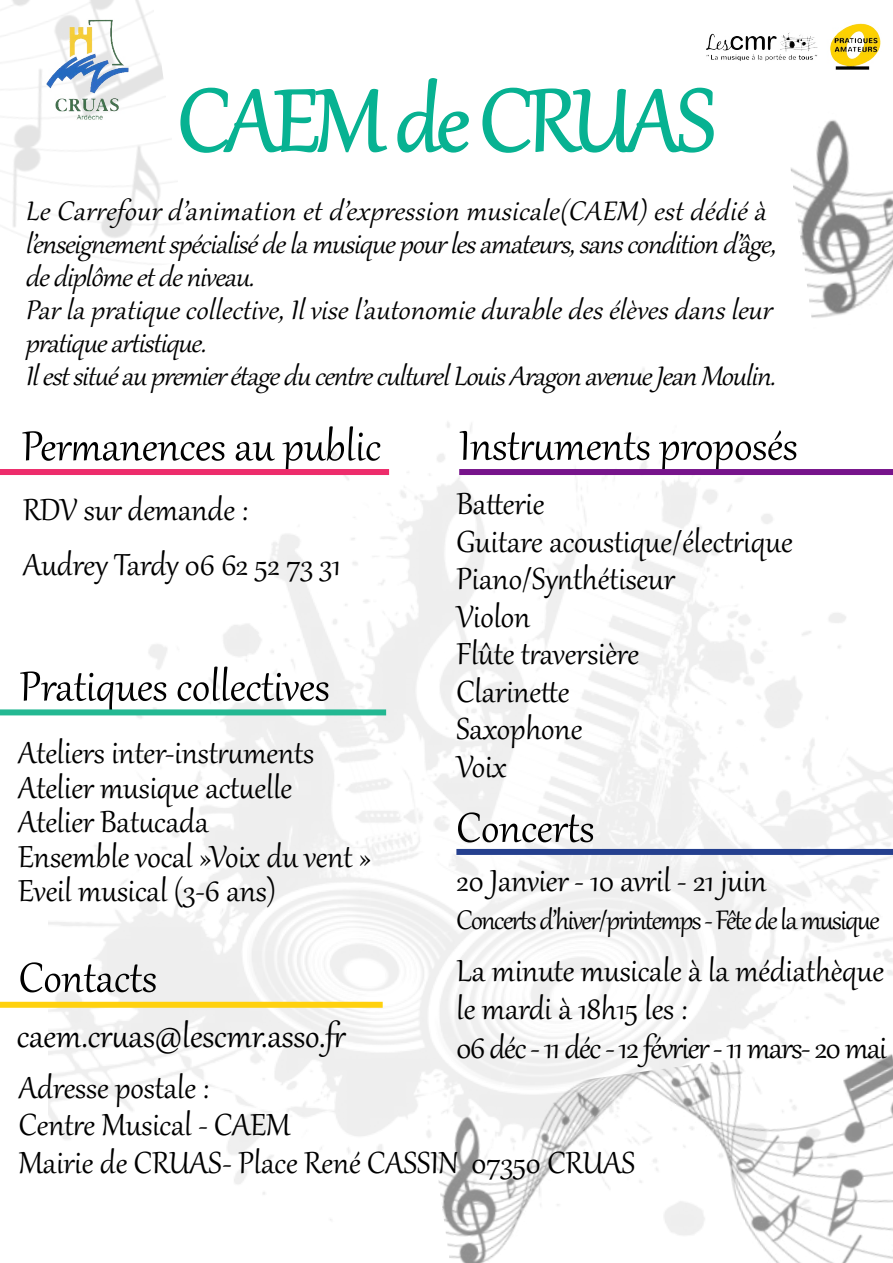
<style>
.page{position:relative;width:893px;height:1263px;background:#fff}
.page>*{position:absolute;margin:0;border:0;box-sizing:border-box;transform-origin:0 0}
.t1{font:108px "Gabriola";letter-spacing:-.04em;color:#07b292}
.t2{font:51px "Gabriola";color:#000}
.t3{font:40.5px "Gabriola";color:#000}
.t4{font:37.5px/37.5px "Gabriola";color:#000}
.t5{font:italic 33px/33px "Gabriola";color:#000}
.t6{font:33px "Gabriola";letter-spacing:-.04em;color:#000}
</style>
<div class="page">
<img style="left:1px;top:0;width:170px;height:263px">
<img style="left:775px;top:120px;width:118px;height:356px">
<img style="left:427px;top:1036px;width:466px;height:227px">
<svg style="left:180px;top:87px;width:208px;height:66px"></svg>
<svg style="left:397px;top:78px;width:72px;height:75px"></svg>
<svg style="left:482px;top:87px;width:232px;height:66px"></svg>
<img style="left:706px;top:23px;width:175px;height:47px">
<div style="left:0;top:469px;width:389px;height:6px;background:#ed2c6b"></div>
<div style="left:0;top:709px;width:386px;height:6px;background:#23b892"></div>
<div style="left:0;top:1002px;width:383px;height:6px;background:#ffd10e"></div>
<div style="left:456px;top:849px;width:437px;height:6px;background:#25408f"></div>
<div style="left:459px;top:469px;width:434px;height:6px;background:#77148b"></div>
<img style="left:18px;top:6px;width:143px;height:125px">
<h1 class="t1" style="left:178px;top:50px;width:539px">CAEM de CRUAS</h1>
<p class="t5" style="left:25px;top:192px;width:762px">LeCarrefourd’animationetd’expressionmusicale(CAEM)estdédiéà l’enseignementspécialisédelamusiquepourlesamateurs,sansconditiond’âge, dediplômeetdeniveau.<br>Parlapratiquecollective,Ilvisel’autonomiedurabledesélèvesdansleur pratiqueartistique.<br>IlestsituéaupremierétageducentreculturelLouisAragonavenueJ eanMoulin.</p>
<h2 class="t2" style="left:22px;top:413px;width:360px">Permanences au public</h2>
<h2 class="t2" style="left:459px;top:412px;width:340px">Instruments proposés</h2>
<p class="t4" style="left:23px;top:479px;width:319px;line-height:55.5px">RDV sur demande :<br>Audrey Tardy 06 62 52 73 31</p>
<p class="t4" style="left:456px;top:482px;width:338px">Batterie<br>Guitare acoustique/électrique<br>Piano/Synthétiseur<br>Violon<br>Flûte traversière<br>Clarinette<br>Saxophone<br>Voix</p>
<h2 class="t2" style="left:20px;top:653px;width:311px">Pratiques collectives</h2>
<p class="t4" style="left:18px;top:733px;width:355px;line-height:34.5px">Ateliers inter-instruments<br>Atelier musique actuelle<br>Atelier Batucada<br>Ensemble vocal »Voix du vent »<br>Eveil musical (3-6 ans)</p>
<h2 class="t2" style="left:456px;top:794px;width:139px">Concerts</h2>
<p class="t4" style="left:456px;top:859px;width:312px">20 Janvier - 10 avril - 21 juin</p>
<p class="t6" style="left:456px;top:898px;width:425px">Concerts d’hiver/printemps - Fête de la musique</p>
<p class="t4" style="left:456px;top:949px;width:432px;line-height:38.2px">La minute musicale à la médiathèque le mardi à 18h15 les :<br>06 déc - 11 déc - 12 février - 11 mars- 20 mai</p>
<h2 class="t2" style="left:19px;top:944px;width:140px">Contacts</h2>
<p class="t3" style="left:17px;top:1009px;width:338px">caem.cruas@lescmr.asso.fr</p>
<p class="t4" style="left:19px;top:1066px;width:618px">Adresse postale :<br>Centre Musical - CAEM<br>Mairie de CRUAS- Place René CASSIN 07350 CRUAS</p>
</div>
